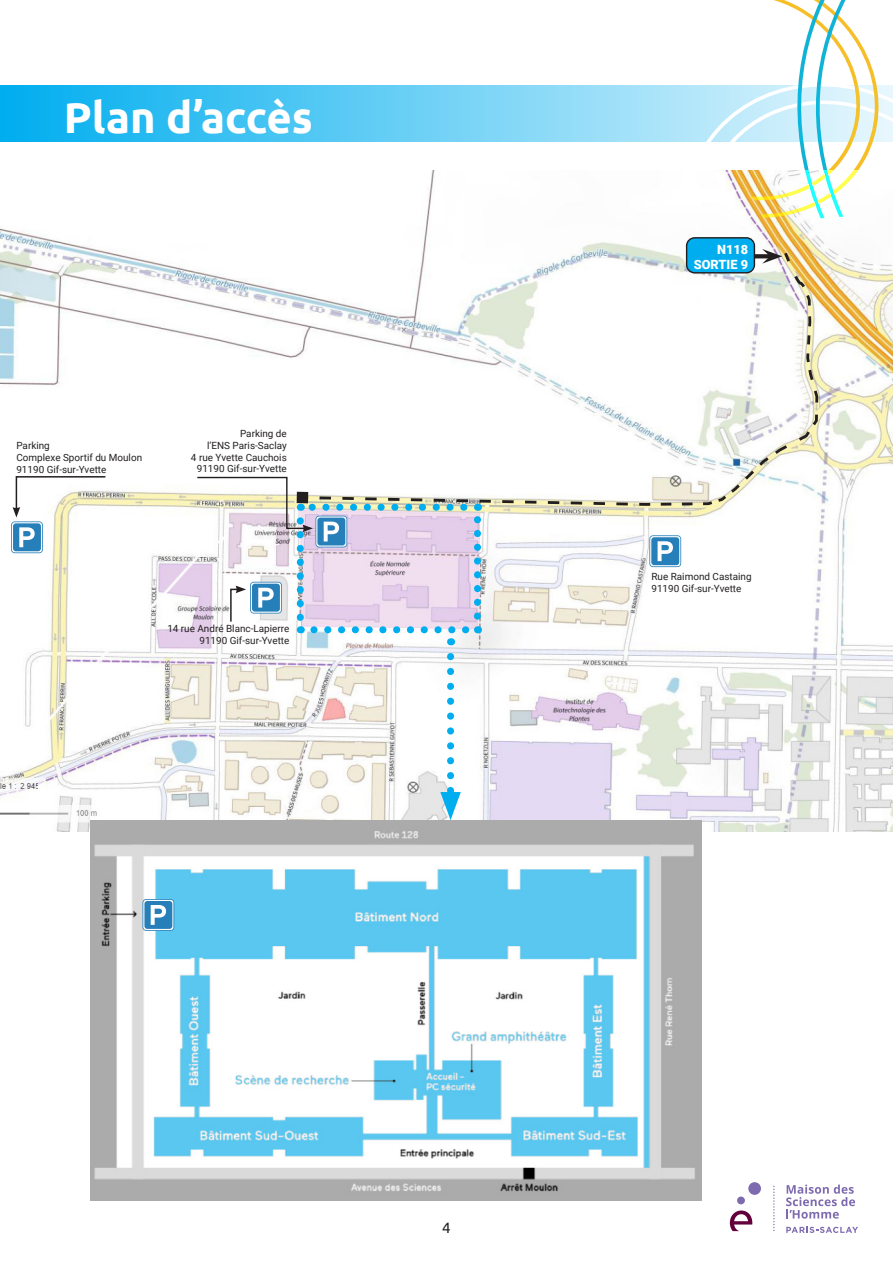
<style>
.page{position:relative;width:893px;height:1263px;background:#fff}
.page>*{position:absolute;margin:0;border:0;box-sizing:border-box;transform-origin:0 0}
.t1{font:700 43.5px "Ubuntu";color:#fff}
.t2{font:15px "Ubuntu";color:#231f20}
.t3{font:900 12.75px "Roboto";color:#fff}
.t4{font:9.9px/11.9px "Roboto";color:#231f20;text-align:right}
</style>
<div class="page">
<img style="left:0;top:218px;width:893px;height:613px">
<svg style="left:773px;top:1186px;width:2px;height:45px"></svg>
<div style="left:748px;top:1182px;width:13px;height:13px;background:#7d6aaf;border-radius:50%"></div>
<div style="left:737px;top:1196px;width:8px;height:8px;background:#7d6aaf;border-radius:50%"></div>
<svg style="left:730px;top:1210px;width:22px;height:21px"></svg>
<svg style="left:786px;top:1184px;width:69px;height:34px"></svg>
<svg style="left:786px;top:1227px;width:72px;height:6px"></svg>
<svg style="left:0;top:85px;width:702px;height:57px;background:#46c3f2"></svg>
<svg style="left:702px;top:0;width:191px;height:218px"></svg>
<img style="left:90px;top:821px;width:612px;height:379px">
<svg style="left:440px;top:656px;width:21px;height:164px"></svg>
<svg style="left:649px;top:535px;width:32px;height:32px"></svg>
<svg style="left:142px;top:899px;width:32px;height:32px"></svg>
<svg style="left:300px;top:108px;width:520px;height:399px"></svg>
<div style="left:687px;top:238px;width:67px;height:35px;background:#00aeef;border-radius:8px"></div>
<div style="left:686px;top:237px;width:69px;height:36px;border:1px solid #231f20;border-radius:8px"></div>
<svg style="left:11px;top:475px;width:96px;height:78px"></svg>
<svg style="left:196px;top:476px;width:435px;height:169px"></svg>
<p class="t1" style="left:64px;top:91px;width:251px">Plan d’accès</p>
<p class="t4" style="left:16px;top:439px;width:127px;text-align:left">Parking<br>Complexe Sportif du Moulon<br>91190 Gif-sur-Yvette</p>
<p class="t4" style="left:207px;top:427px;width:81px">Parking de<br>l’ENS Paris-Saclay</p>
<p class="t4" style="left:191px;top:451px;width:97px">4 rue Yvette Cauchois</p>
<p class="t4" style="left:197px;top:463px;width:92px">91190 Gif-sur-Yvette</p>
<p class="t4" style="left:167px;top:622px;width:124px">14 rue André Blanc-Lapierre</p>
<p class="t4" style="left:199px;top:634px;width:92px">91190 Gif-sur-Yvette</p>
<p class="t3" style="left:717px;top:240px;width:33px">N118</p>
<p class="t3" style="left:694px;top:255px;width:56px">SORTIE 9</p>
<p class="t4" style="left:651px;top:570px;width:102px">Rue Raimond Castaing</p>
<p class="t4" style="left:651px;top:582px;width:92px">91190 Gif-sur-Yvette</p>
<h2 class="t2" style="left:442px;top:1218px;width:10px">4</h2>
</div>
